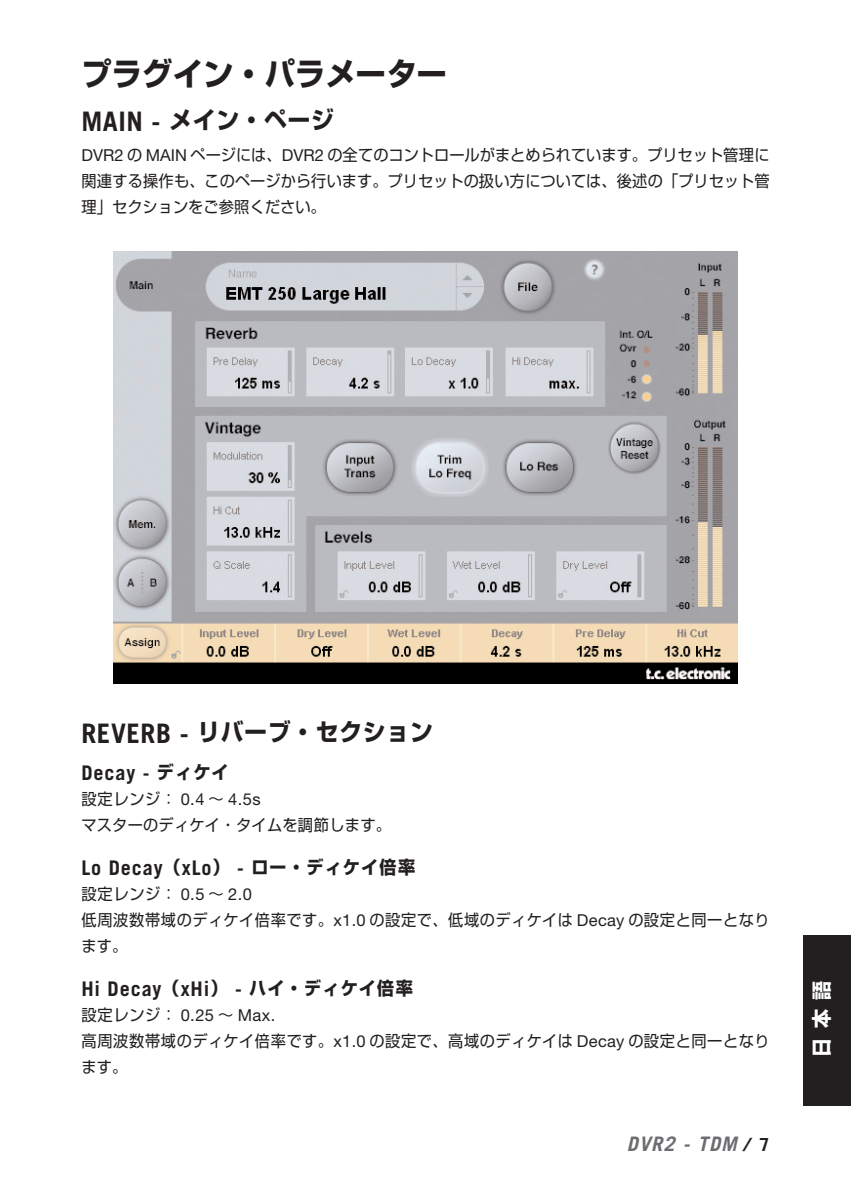
<style>
.page{position:relative;width:851px;height:1191px;background:#fff}
.page>*{position:absolute;margin:0;border:0;box-sizing:border-box;transform-origin:0 0}
.t1{font:700 32px "Shin Go";color:#231f20;scale:.95 1}
.t2{font:700 24px "Shin Go";letter-spacing:.035em;color:#231f20;scale:.95 1}
.t3{font:700 20.2px "Trade Gothic";letter-spacing:.045em;color:#231f20}
.t4{font:italic 700 20px "Trade Gothic";letter-spacing:.055em;color:#6c6d70}
.t5{font:700 20px "Shin Go";color:#fff;scale:.95 1}
.t6{font:16.4px "Helvetica Neue";color:#231f20}
.t7{font:16px/26px "Shin Go";letter-spacing:.025em;color:#231f20;scale:.95 1}
.s1{font-family:"Trade Gothic";font-size:26.8px}
.s2{font-family:"Helvetica Neue";font-size:16.4px}
.s3{font-family:"Shin Go";font-size:18px}
.s4{font-family:"Shin Go";font-size:16px}
.s5{font-size:18px;color:#231f20}
.s6{font-style:normal;font-size:18px;color:#231f20}
</style>
<div class="page">
<div style="left:803px;top:935px;width:47px;height:171px;background:#231f20"></div>
<img style="left:113px;top:251px;width:624px;height:432px">
<h1 class="t1" style="left:81px;top:53px;width:386px">プラグイン・パラメーター</h1>
<h2 class="t2" style="left:81px;top:104px;width:267px"><span class="s1">MAIN -</span> メイン・ページ</h2>
<p class="t7" style="left:81px;top:141px;width:725px;text-align:justify"><span class="s2">DVR2</span> の <span class="s2">MAIN</span> ページには、<span class="s2">DVR2</span> の全てのコントロールがまとめられています。プリセット管理に関連する操作も、このページから行います。プリセットの扱い方については、後述の「プリセット管理」セクションをご参照ください。</p>
<h2 class="t2" style="left:81px;top:716px;width:371px"><span class="s1">REVERB -</span> リバーブ・セクション</h2>
<p class="t3" style="left:81px;top:765px;width:149px">Decay - <span class="s3">ディケイ</span></p>
<p class="t7" style="left:81px;top:784px;width:327px">設定レンジ： <span class="s2">0.4</span> ～ <span class="s2">4.5s<br></span>マスターのディケイ・タイムを調節します。</p>
<p class="t3" style="left:81px;top:860px;width:335px">Lo Decay<span class="s3">（</span>xLo<span class="s3">）</span> - <span class="s3">ロー・ディケイ倍率</span></p>
<p class="t7" style="left:81px;top:879px;width:725px">設定レンジ： <span class="s2">0.5</span> ～ <span class="s2">2.0<br></span>低周波数帯域のディケイ倍率です。<span class="s2">x1.0</span> の設定で、低域のディケイは <span class="s2">Decay</span> の設定と同一となります。</p>
<p class="t3" style="left:81px;top:981px;width:333px">Hi Decay<span class="s3">（</span>xHi<span class="s3">）</span> - <span class="s3">ハイ・ディケイ倍率</span></p>
<p class="t6" style="left:81px;top:1009px;width:195px"><span class="s4">設定レンジ：</span> 0.25 <span class="s4">～</span> Max.</p>
<p class="t7" style="left:81px;top:1026px;width:725px">高周波数帯域のディケイ倍率です。<span class="s2">x1.0</span> の設定で、高域のディケイは <span class="s2">Decay</span> の設定と同一となります。</p>
<p class="t4" style="left:626px;top:1136px;width:144px">DVR2 - TDM <span class="s5">/</span> <span class="s6">7</span></p>
<p class="t5" style="left:808px;top:1056px;width:81px;rotate:-90deg">日本語</p>
</div>
